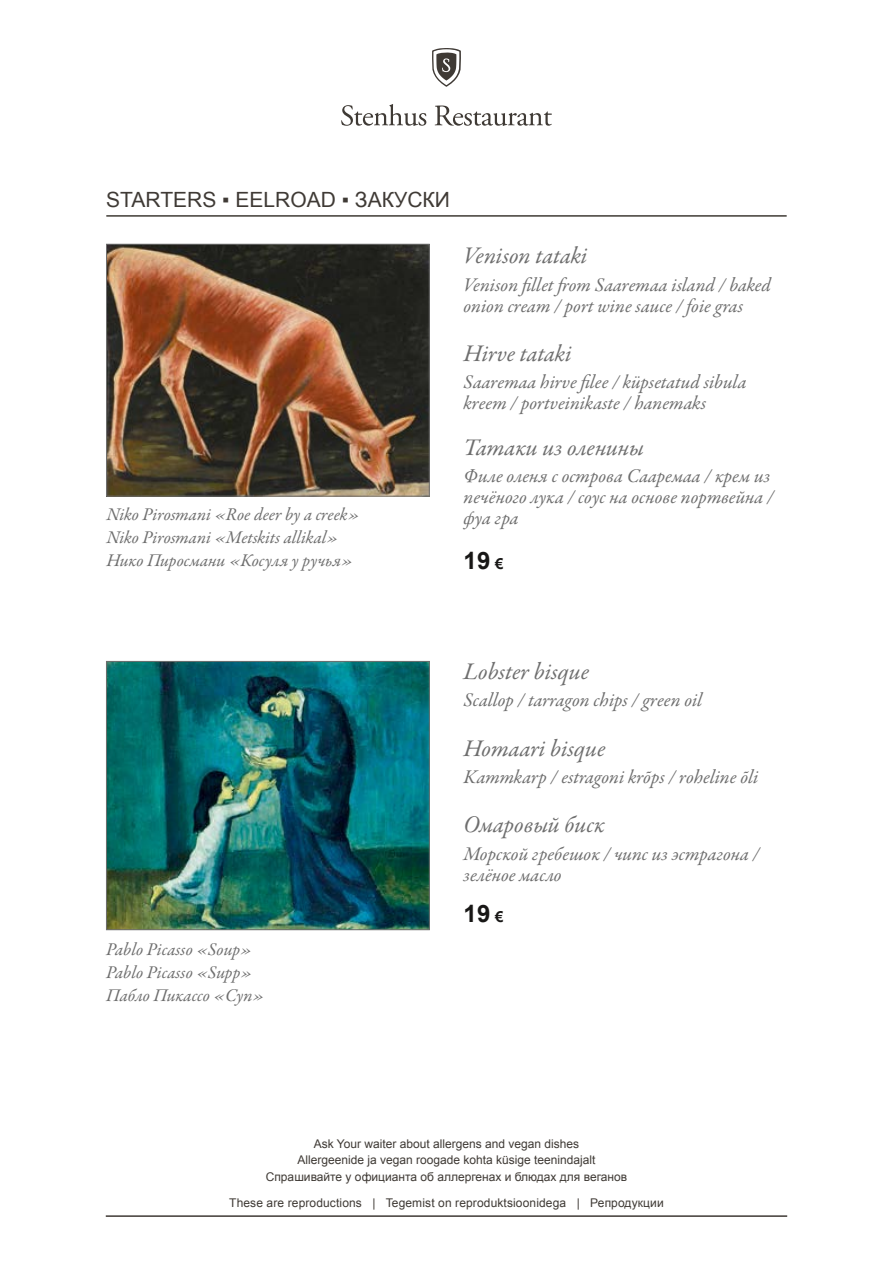
<style>
.page{position:relative;width:893px;height:1263px;background:#fff}
.page>*{position:absolute;margin:0;border:0;box-sizing:border-box;transform-origin:0 0}
.t1{font:italic 24px "Garamond Premr Pro";color:#6e6e6e}
.t2{font:700 24px "Arial";color:#181716}
.t3{font:21px "Arial";color:#3f3a35}
.t4{font:italic 19.5px/21px "Garamond Premr Pro";color:#6e6e6e}
.t5{font:italic 18px/23.1px "Garamond Premr Pro";letter-spacing:-.005em;color:#6e6e6e}
.t6{font:12px/16.5px "Arial";color:#3f3a35;text-align:center}
.s1{font-size:15px}
</style>
<div class="page">
<hr style="left:106px;top:1215px;width:681px;height:2px;background:#3f3a35">
<svg style="left:432px;top:48px;width:29px;height:39px"></svg>
<svg style="left:341px;top:104px;width:85px;height:22px"></svg>
<svg style="left:435px;top:106px;width:117px;height:20px"></svg>
<img style="left:108px;top:246px;width:319px;height:248px">
<div style="left:106px;top:244px;width:323px;height:252px;border:1px solid #6e6e6e"></div>
<img style="left:108px;top:663px;width:319px;height:265px">
<div style="left:106px;top:661px;width:323px;height:269px;border:1px solid #6e6e6e"></div>
<hr style="left:106px;top:215px;width:681px;height:2px;background:#3f3a35">
<p class="t3" style="left:106px;top:186px;width:345px">STARTERS ▪ EELROAD ▪ ЗАКУСКИ</p>
<p class="t5" style="left:106px;top:504px;width:255px">Niko Pirosmani «Roe deer by a creek»<br>Niko Pirosmani «Metskits allikal»<br>Нико Пиросмани «Косуля у ручья»</p>
<p class="t1" style="left:464px;top:240px;width:125px">Venison tataki</p>
<p class="t4" style="left:464px;top:275px;width:309px">Venison fillet from Saaremaa island / baked onion cream / port wine sauce / foie gras</p>
<p class="t1" style="left:464px;top:338px;width:110px">Hirve tataki</p>
<p class="t4" style="left:464px;top:373px;width:284px">Saaremaa hirve filee / küpsetatud sibula kreem / portveinikaste / hanemaks</p>
<p class="t1" style="left:464px;top:432px;width:182px">Татаки из оленины</p>
<p class="t4" style="left:464px;top:466px;width:312px">Филе оленя с острова Сааремаа / крем из печёного лука / соус на основе портвейна / фуа гра</p>
<p class="t2" style="left:464px;top:545px;width:41px">19 <span class="s1">€</span></p>
<p class="t5" style="left:106px;top:938px;width:160px">Pablo Picasso «Soup»<br>Pablo Picasso «Supp»<br>Пабло Пикассо «Суп»</p>
<p class="t1" style="left:463px;top:656px;width:127px">Lobster bisque</p>
<p class="t4" style="left:463px;top:690px;width:240px">Scallop / tarragon chips / green oil</p>
<p class="t1" style="left:463px;top:733px;width:143px">Homaari bisque</p>
<p class="t4" style="left:463px;top:767px;width:296px">Kammkarp / estragoni krõps / roheline õli</p>
<p class="t1" style="left:463px;top:810px;width:143px">Омаровый биск</p>
<p class="t4" style="left:463px;top:844px;width:297px">Морской гребешок / чипс из эстрагона / зелёное масло</p>
<p class="t2" style="left:463px;top:898px;width:41px">19 <span class="s1">€</span></p>
<p class="t6" style="left:266px;top:1135px;width:363px">Ask Your waiter about allergens and vegan dishes<br>Allergeenide ja vegan roogade kohta küsige teenindajalt<br>Спрашивайте у официанта об аллергенах и блюдах для веганов</p>
<p class="t6" style="left:229px;top:1194px;width:436px">These are reproductions | Tegemist on reproduktsioonidega | Репродукции</p>
</div>
